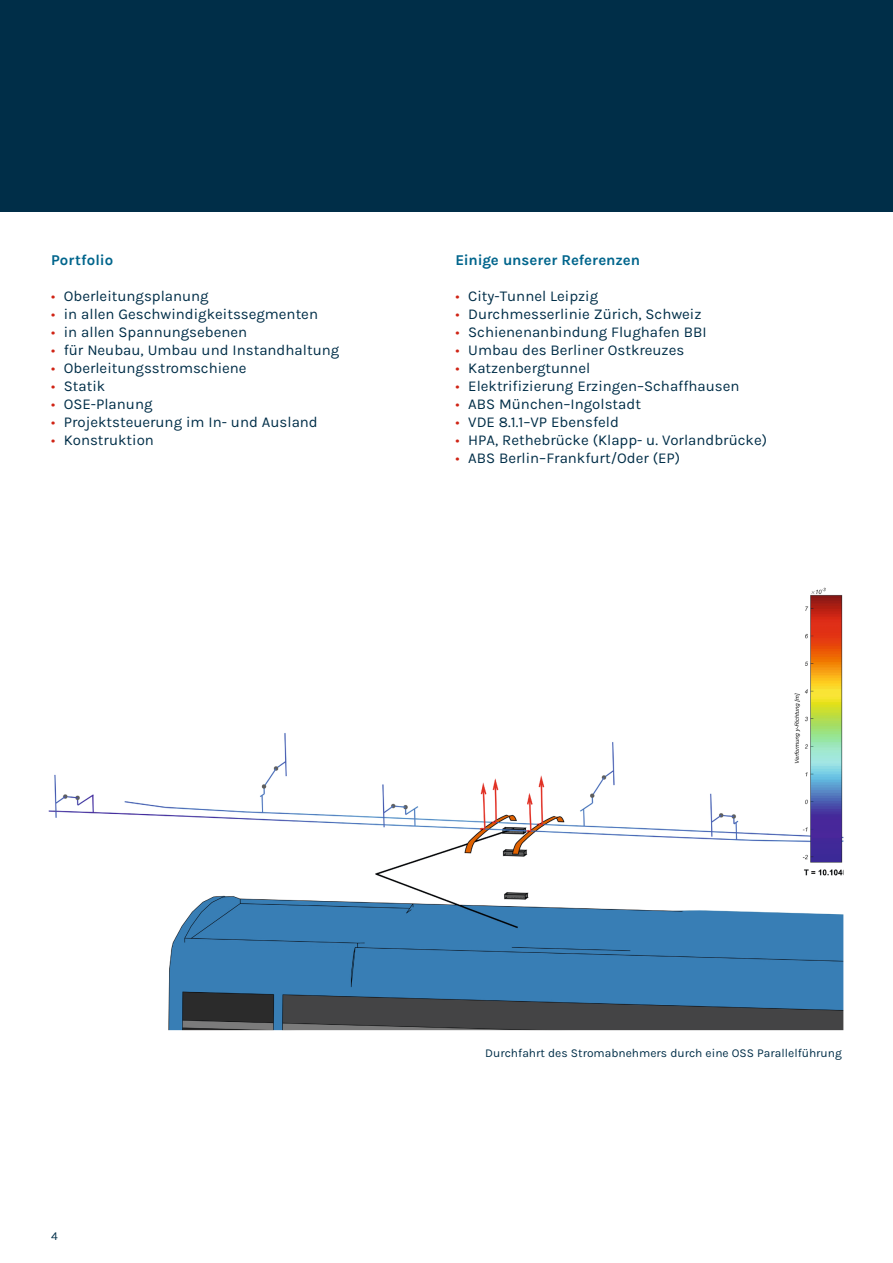
<style>
.page{position:relative;width:893px;height:1263px;background:#fff}
.page>*{position:absolute;margin:0;border:0;box-sizing:border-box;transform-origin:0 0}
.t1{font:15px "Karla";color:#002e48}
.t2{font:700 15px "Karla";color:#00658c}
.t3{font:12px "Karla";color:#002e48}
.s1{color:#d02415}
</style>
<div class="page">
<div style="left:0;top:0;width:893px;height:211px;background:#002e48"></div>
<img style="left:49px;top:587px;width:794px;height:443px">
<p class="t2" style="left:51px;top:250px;width:64px">Portfolio</p>
<p class="t1" style="left:51px;top:286px;width:159px"><span class="s1">•</span> Oberleitungsplanung</p>
<p class="t1" style="left:51px;top:304px;width:269px"><span class="s1">•</span> in allen Geschwindigkeitssegmenten</p>
<p class="t1" style="left:51px;top:322px;width:198px"><span class="s1">•</span> in allen Spannungsebenen</p>
<p class="t1" style="left:51px;top:340px;width:290px"><span class="s1">•</span> für Neubau, Umbau und Instandhaltung</p>
<p class="t1" style="left:51px;top:358px;width:197px"><span class="s1">•</span> Oberleitungsstromschiene</p>
<p class="t1" style="left:51px;top:376px;width:56px"><span class="s1">•</span> Statik</p>
<p class="t1" style="left:51px;top:394px;width:103px"><span class="s1">•</span> OSE-Planung</p>
<p class="t1" style="left:51px;top:412px;width:268px"><span class="s1">•</span> Projektsteuerung im In- und Ausland</p>
<p class="t1" style="left:51px;top:430px;width:104px"><span class="s1">•</span> Konstruktion</p>
<p class="t2" style="left:455px;top:250px;width:186px">Einige unserer Referenzen</p>
<p class="t1" style="left:455px;top:286px;width:144px"><span class="s1">•</span> City-Tunnel Leipzig</p>
<p class="t1" style="left:455px;top:304px;width:248px"><span class="s1">•</span> Durchmesserlinie Zürich, Schweiz</p>
<p class="t1" style="left:455px;top:322px;width:253px"><span class="s1">•</span> Schienenanbindung Flughafen BBI</p>
<p class="t1" style="left:455px;top:340px;width:230px"><span class="s1">•</span> Umbau des Berliner Ostkreuzes</p>
<p class="t1" style="left:455px;top:358px;width:136px"><span class="s1">•</span> Katzenbergtunnel</p>
<p class="t1" style="left:455px;top:376px;width:285px"><span class="s1">•</span> Elektrifizierung Erzingen–Schaffhausen</p>
<p class="t1" style="left:455px;top:394px;width:187px"><span class="s1">•</span> ABS München–Ingolstadt</p>
<p class="t1" style="left:455px;top:412px;width:165px"><span class="s1">•</span> VDE 8.1.1–VP Ebensfeld</p>
<p class="t1" style="left:455px;top:430px;width:313px"><span class="s1">•</span> HPA, Rethebrücke (Klapp- u. Vorlandbrücke)</p>
<p class="t1" style="left:455px;top:448px;width:226px"><span class="s1">•</span> ABS Berlin–Frankfurt/Oder (EP)</p>
<p class="t3" style="left:51px;top:1228px;width:8px">4</p>
<p class="t3" style="left:485px;top:1045px;width:358px">Durchfahrt des Stromabnehmers durch eine OSS Parallelführung</p>
</div>
